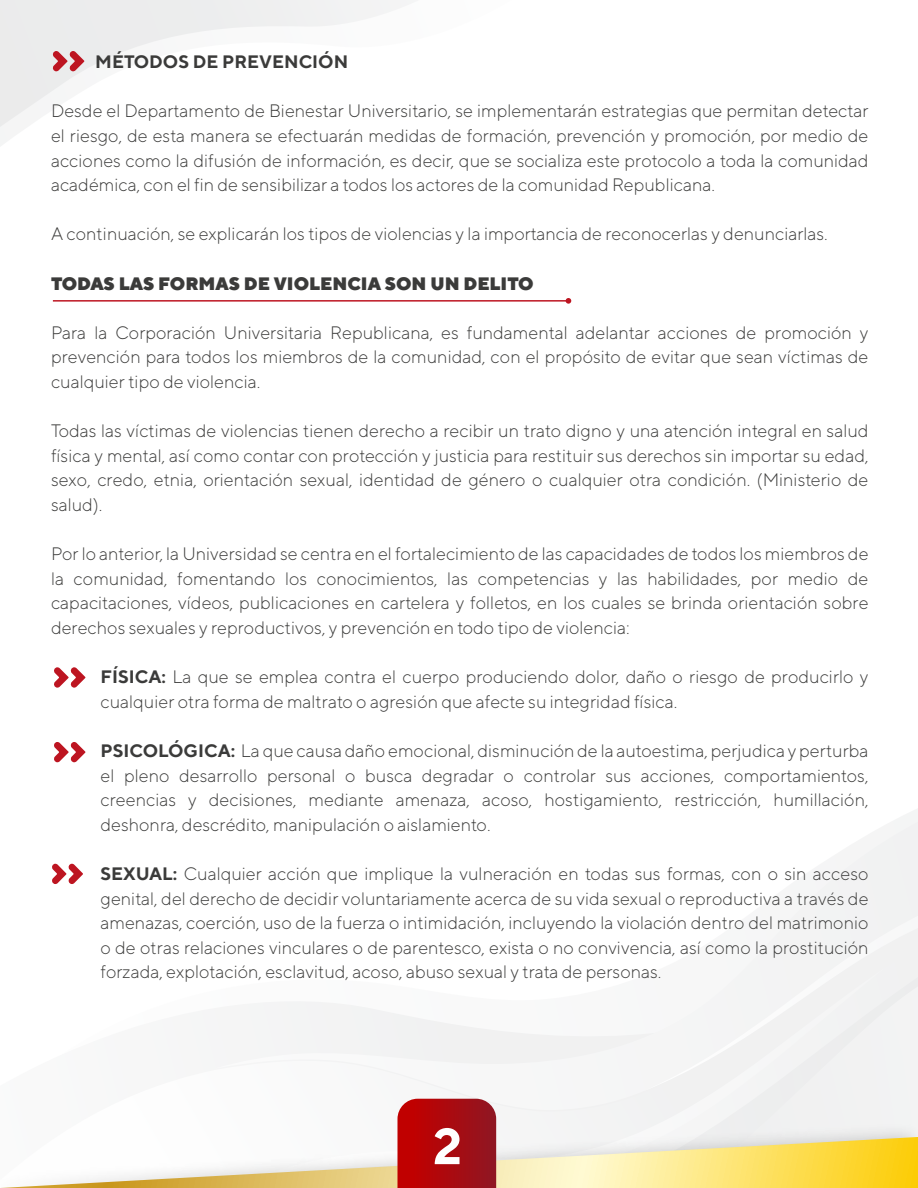
<style>
.page{position:relative;width:918px;height:1188px;background:#fff}
.page>*{position:absolute;margin:0;border:0;box-sizing:border-box;transform-origin:0 0}
.t1{font:700 50.7px "TT Norms";color:#fff}
.t2{font:300 18px/24.6px "TT Norms";color:#3b3b3a;text-align:justify}
.t3{font:900 18px "TT Norms";color:#3b3b3a}
.t4{font:700 18px "TT Norms";color:#3b3b3a}
.s1{font-weight:700}
</style>
<div class="page">
<svg style="left:832px;top:809px;width:86px;height:71px"></svg>
<div style="left:746px;top:880px;width:172px;height:212px;background:#f2f3f3"></div>
<svg style="left:247px;top:967px;width:639px;height:147px"></svg>
<svg style="left:0;top:0;width:415px;height:146px"></svg>
<svg style="left:0;top:1137px;width:918px;height:51px"></svg>
<svg style="left:397px;top:1099px;width:99px;height:89px;background:#ac0f14"></svg>
<svg style="left:54px;top:667px;width:32px;height:21px"></svg>
<svg style="left:54px;top:742px;width:32px;height:20px"></svg>
<svg style="left:52px;top:864px;width:31px;height:20px"></svg>
<svg style="left:52px;top:51px;width:32px;height:20px"></svg>
<hr style="left:53px;top:300px;width:516px;height:2px;background:#bd1521">
<svg style="left:566px;top:298px;width:5px;height:6px"></svg>
<p class="t4" style="left:95px;top:50px;width:254px">MÉTODOS DE PREVENCIÓN</p>
<p class="t2" style="left:51px;top:98px;width:819px">Desde el Departamento de Bienestar Universitario, se implementarán estrategias que permitan detectar el riesgo, de esta manera se efectuarán medidas de formación, prevención y promoción, por medio de acciones como la difusión de información, es decir, que se socializa este protocolo a toda la comunidad académica, con el fin de sensibilizar a todos los actores de la comunidad Republicana.</p>
<p class="t2" style="left:51px;top:221px;width:778px">A continuación, se explicarán los tipos de violencias y la importancia de reconocerlas y denunciarlas.</p>
<p class="t3" style="left:51px;top:271px;width:484px">TODAS LAS FORMAS DE VIOLENCIA SON UN DELITO</p>
<p class="t2" style="left:51px;top:320px;width:819px">Para la Corporación Universitaria Republicana, es fundamental adelantar acciones de promoción y prevención para todos los miembros de la comunidad, con el propósito de evitar que sean víctimas de cualquier tipo de violencia.</p>
<p class="t2" style="left:51px;top:418px;width:819px">Todas las víctimas de violencias tienen derecho a recibir un trato digno y una atención integral en salud física y mental, así como contar con protección y justicia para restituir sus derechos sin importar su edad, sexo, credo, etnia, orientación sexual, identidad de género o cualquier otra condición. (Ministerio de salud).</p>
<p class="t2" style="left:51px;top:541px;width:819px">Por lo anterior, la Universidad se centra en el fortalecimiento de las capacidades de todos los miembros de la comunidad, fomentando los conocimientos, las competencias y las habilidades, por medio de capacitaciones, vídeos, publicaciones en cartelera y folletos, en los cuales se brinda orientación sobre derechos sexuales y reproductivos, y prevención en todo tipo de violencia:</p>
<p class="t2" style="left:101px;top:664px;width:770px"><span class="s1">FÍSICA:</span> La que se emplea contra el cuerpo produciendo dolor, daño o riesgo de producirlo y cualquier otra forma de maltrato o agresión que afecte su integridad física.</p>
<p class="t2" style="left:101px;top:738px;width:770px"><span class="s1">PSICOLÓGICA:</span> La que causa daño emocional, disminución de la autoestima, perjudica y perturba el pleno desarrollo personal o busca degradar o controlar sus acciones, comportamientos, creencias y decisiones, mediante amenaza, acoso, hostigamiento, restricción, humillación, deshonra, descrédito, manipulación o aislamiento.</p>
<p class="t2" style="left:101px;top:861px;width:770px"><span class="s1">SEXUAL:</span> Cualquier acción que implique la vulneración en todas sus formas, con o sin acceso genital, del derecho de decidir voluntariamente acerca de su vida sexual o reproductiva a través de amenazas, coerción, uso de la fuerza o intimidación, incluyendo la violación dentro del matrimonio o de otras relaciones vinculares o de parentesco, exista o no convivencia, así como la prostitución forzada, explotación, esclavitud, acoso, abuso sexual y trata de personas.</p>
<h1 class="t1" style="left:433px;top:1114px;width:31px">2</h1>
</div>
